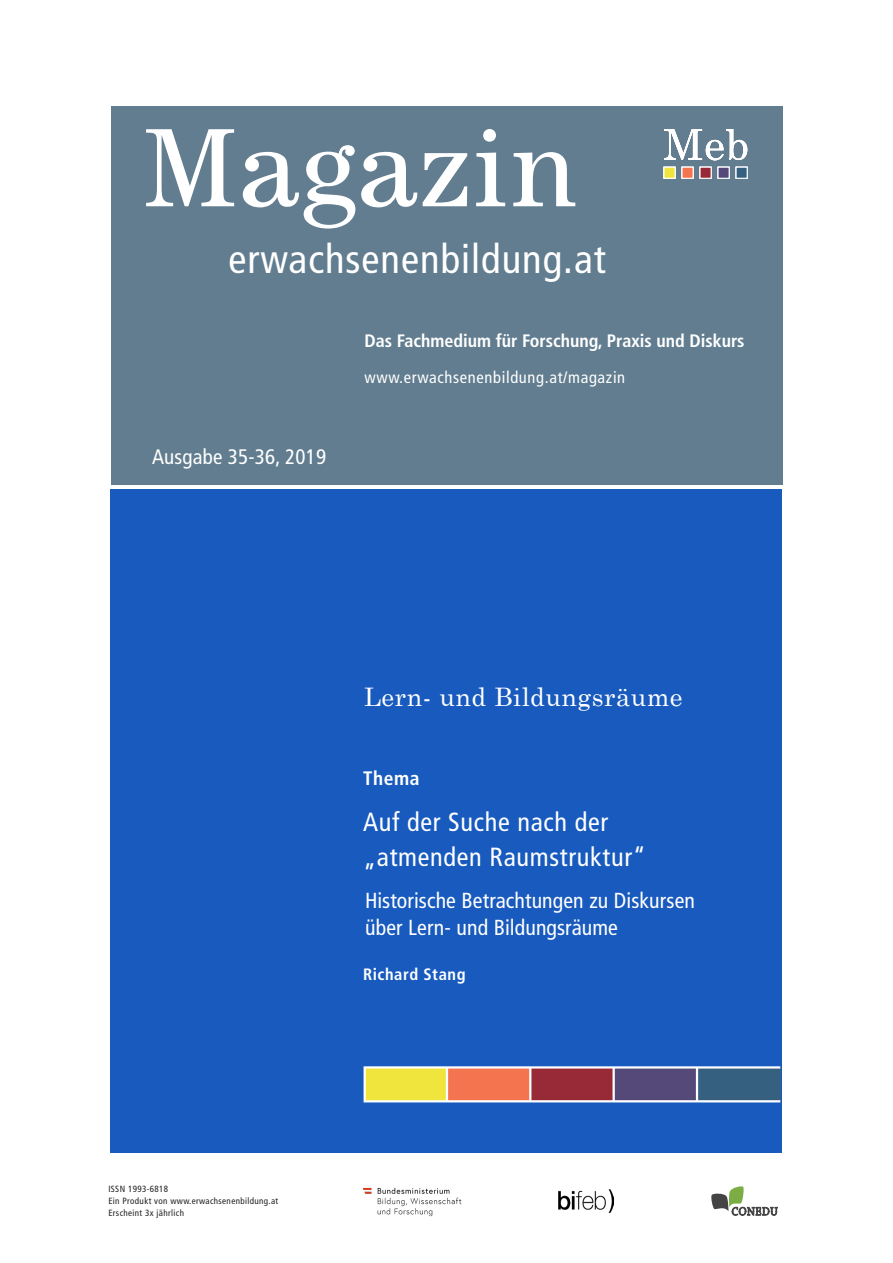
<style>
.page{position:relative;width:893px;height:1263px;background:#fff}
.page>*{position:absolute;margin:0;border:0;box-sizing:border-box;transform-origin:0 0}
.t1{font:condensed 40.5px "Frutiger LT Std";letter-spacing:.025em;color:#fff}
.UE1{font:condensed 26.25px/34.5px "Frutiger LT Std";letter-spacing:.025em;color:#fff}
.t2{font:25.5px "Century Schoolbook";letter-spacing:.02em;color:#fff}
.UE2{font:condensed 21.75px/27px "Frutiger LT Std";letter-spacing:.005em;color:#fff}
.t3{font:condensed 21px "Frutiger LT Std";letter-spacing:.01em;color:#fff}
.rubrik{font:700 condensed 19.5px "Frutiger LT Std";letter-spacing:.03em;color:#fff}
.t4{font:700 condensed 18px "Frutiger LT Std";color:#fff}
.t5{font:condensed 16.5px "Frutiger LT Std";letter-spacing:.04em;color:#fff}
.Autorin{font:700 condensed 16.5px "Frutiger LT Std";letter-spacing:.035em;color:#fff}
.t6{font:condensed 9px/12px "Frutiger LT Std";letter-spacing:.04em;color:#231f20}
</style>
<div class="page">
<div style="left:111px;top:489px;width:671px;height:663px;background:#185abe"></div>
<div style="left:111px;top:106px;width:671px;height:379px;background:#617d8f"></div>
<div style="left:530px;top:1067px;width:84px;height:34px;background:#972a36"></div>
<div style="left:614px;top:1067px;width:83px;height:34px;background:#544979"></div>
<div style="left:697px;top:1067px;width:83px;height:34px;background:#366080"></div>
<div style="left:365px;top:1067px;width:82px;height:34px;background:#f0e53d"></div>
<div style="left:447px;top:1067px;width:83px;height:34px;background:#f3744f"></div>
<hr style="left:446px;top:1067px;width:2px;height:34px;background:#fff">
<hr style="left:529px;top:1067px;width:2px;height:34px;background:#fff">
<hr style="left:612px;top:1067px;width:3px;height:34px;background:#fff">
<hr style="left:696px;top:1067px;width:2px;height:34px;background:#fff">
<div style="left:364px;top:1066px;width:417px;height:36px;border:2px solid #fff"></div>
<svg style="left:146px;top:129px;width:429px;height:100px"></svg>
<svg style="left:711px;top:1186px;width:67px;height:29px"></svg>
<img style="left:558px;top:1189px;width:56px;height:23px">
<img style="left:362px;top:1187px;width:99px;height:30px">
<div style="left:700px;top:167px;width:11px;height:11px;background:#972a36;border:1px solid #fff"></div>
<div style="left:718px;top:167px;width:11px;height:11px;background:#544979;border:1px solid #fff"></div>
<div style="left:736px;top:167px;width:11px;height:11px;background:#366080;border:1px solid #fff"></div>
<div style="left:664px;top:167px;width:11px;height:11px;background:#f0e53d;border:1px solid #fff"></div>
<div style="left:682px;top:167px;width:11px;height:11px;background:#f3744f;border:1px solid #fff"></div>
<svg style="left:664px;top:129px;width:83px;height:31px"></svg>
<h1 class="t1" style="left:229px;top:235px;width:379px">erwachsenenbildung.at</h1>
<h3 class="t3" style="left:152px;top:444px;width:176px">Ausgabe 35-36, 2019</h3>
<h3 class="t4" style="left:365px;top:330px;width:381px">Das Fachmedium für Forschung, Praxis und Diskurs</h3>
<h3 class="t5" style="left:365px;top:367px;width:262px">www.erwachsenenbildung.at/magazin</h3>
<p class="t6" style="left:108px;top:1183px;width:171px">ISSN 1993-6818<br>Ein Produkt von www.erwachsenenbildung.at<br>Erscheint 3x jährlich</p>
<h3 class="t2" style="left:364px;top:675px;width:320px">Lern- und Bildungsräume</h3>
<p class="rubrik" style="left:363px;top:766px;width:58px">Thema</p>
<p class="UE1" style="left:363px;top:805px;width:284px">Auf der Suche nach der „atmenden Raumstruktur“</p>
<p class="UE2" style="left:365px;top:887px;width:331px">Historische Betrachtungen zu Diskursen über Lern- und Bildungsräume</p>
<p class="Autorin" style="left:363px;top:965px;width:104px">Richard Stang</p>
</div>
